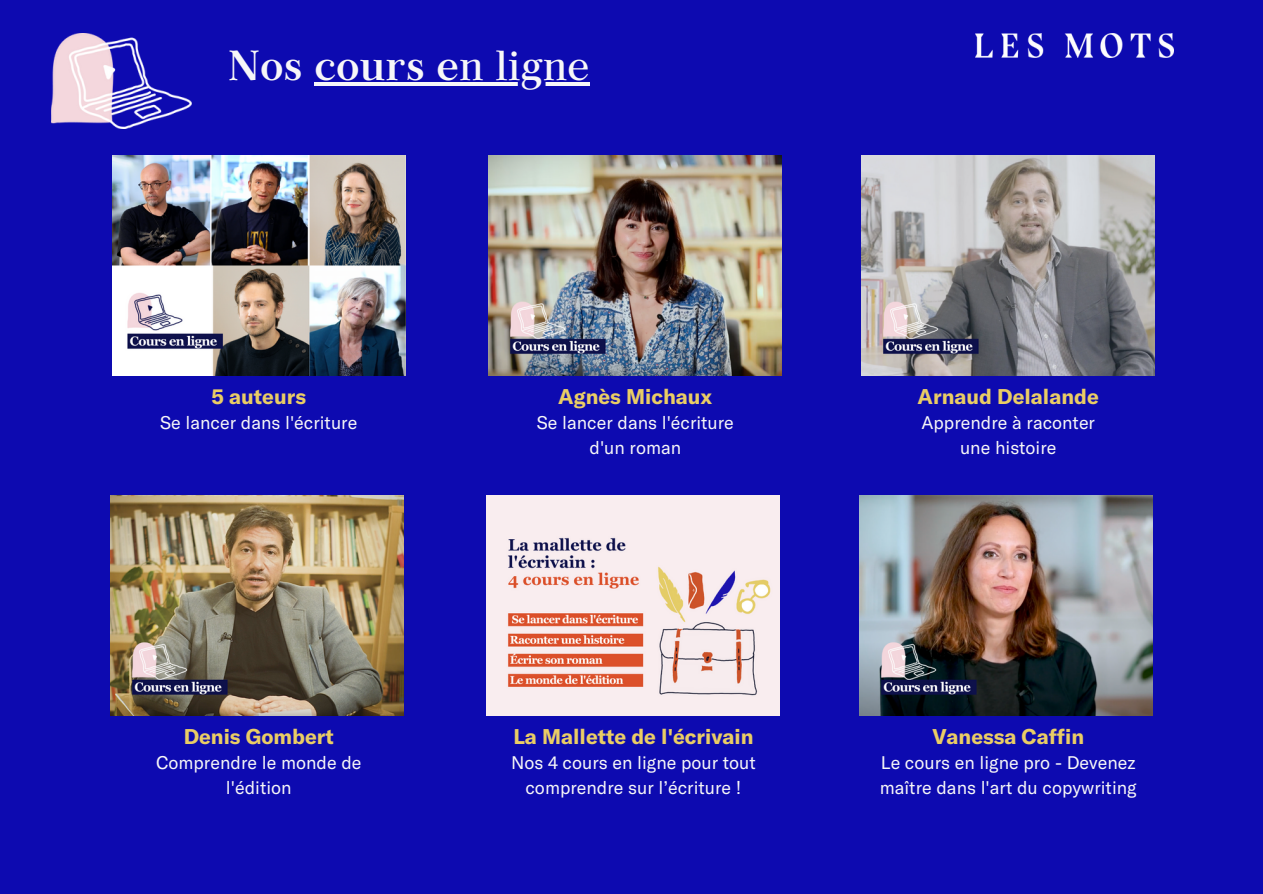
<style>
.page{position:relative;width:1263px;height:894px;background:#fff}
.page>*{position:absolute;margin:0;border:0;box-sizing:border-box;transform-origin:0 0}
.t1{font:600 42px "Archive Pro";color:#f7f7f8}
.t2{font:700 21px "GT America";color:#eacd65}
.t3{font:18px/24.8px "GT America";color:#f7f7f8;text-align:center}
.s1{font-weight:400}
</style>
<div class="page">
<div style="left:0;top:0;width:1263px;height:893px;background:#0d0ab0"></div>
<img style="left:975px;top:34px;width:198px;height:23px">
<img style="left:51px;top:34px;width:141px;height:94px">
<hr style="left:314px;top:82px;width:145px;height:4px;background:#f7f7f8">
<svg style="left:459px;top:82px;width:131px;height:4px"></svg>
<img style="left:110px;top:495px;width:293px;height:220px">
<img style="left:112px;top:155px;width:293px;height:220px">
<img style="left:487px;top:495px;width:293px;height:220px">
<img style="left:489px;top:155px;width:293px;height:220px">
<img style="left:860px;top:495px;width:293px;height:220px">
<img style="left:861px;top:155px;width:294px;height:220px">
<h1 class="t1" style="left:228px;top:35px;width:363px">Nos cours e<span class="s1">n ligne</span></h1>
<p class="t2" style="left:212px;top:383px;width:96px">5 auteurs</p>
<p class="t3" style="left:160px;top:409px;width:199px">Se lancer dans l'écriture</p>
<p class="t2" style="left:184px;top:723px;width:152px">Denis Gombert</p>
<p class="t3" style="left:156px;top:749px;width:207px">Comprendre le monde de l'édition</p>
<p class="t2" style="left:558px;top:383px;width:156px">Agnès Michaux</p>
<p class="t3" style="left:537px;top:409px;width:199px">Se lancer dans l'écriture d'un roman</p>
<p class="t2" style="left:513px;top:723px;width:242px">La Mallette de l'écrivain</p>
<p class="t3" style="left:511px;top:749px;width:246px">Nos 4 cours en ligne pour tout comprendre sur l’écriture !</p>
<p class="t2" style="left:918px;top:383px;width:183px">Arnaud Delalande</p>
<p class="t3" style="left:921px;top:409px;width:175px">Apprendre à raconter une histoire</p>
<p class="t2" style="left:932px;top:723px;width:153px">Vanessa Caffin</p>
<p class="t3" style="left:880px;top:749px;width:258px;text-align:left">Le cours en ligne pro - Devenez maître dans l'art du copywriting</p>
</div>
